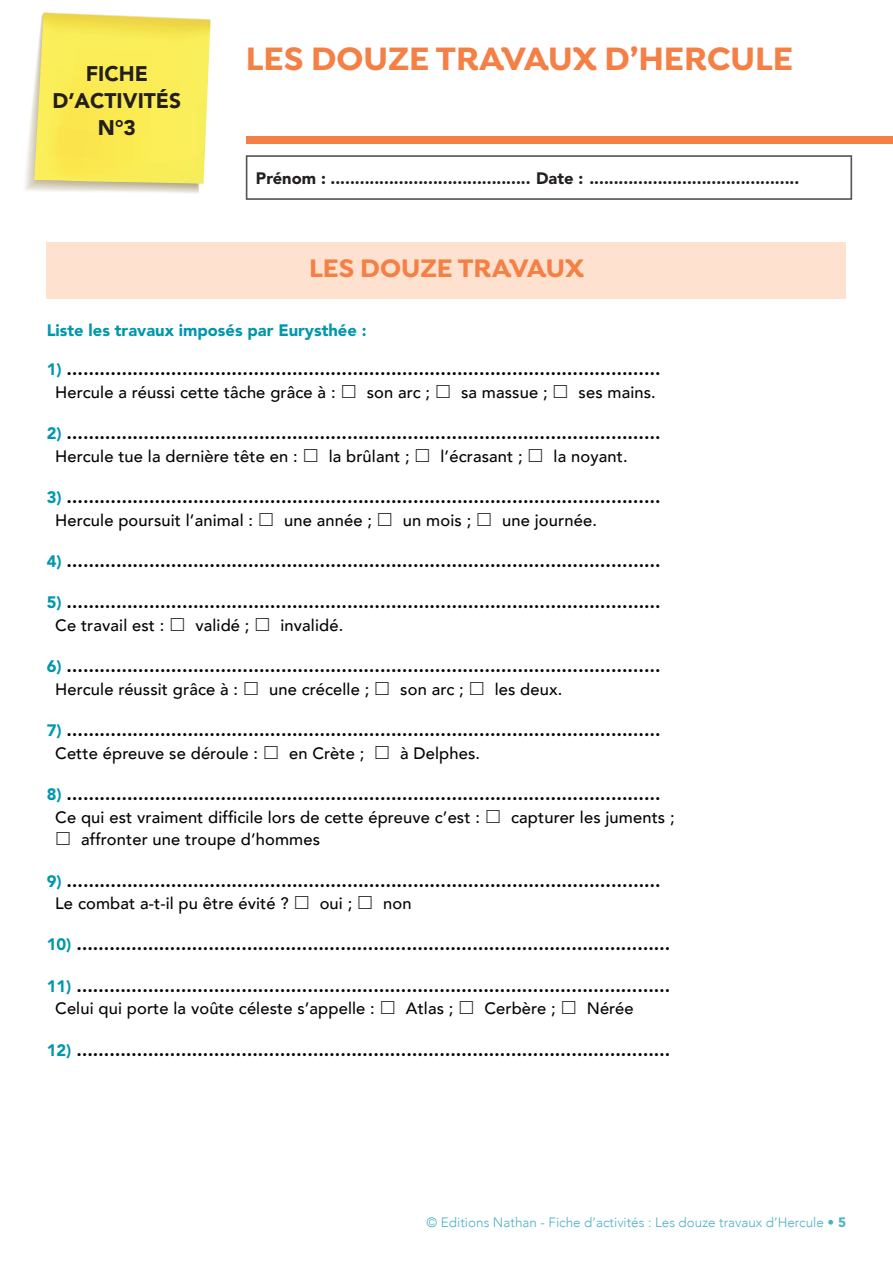
<style>
.page{position:relative;width:893px;height:1263px;background:#fff}
.page>*{position:absolute;margin:0;border:0;box-sizing:border-box;transform-origin:0 0}
.t1{font:700 34.5px "Isidora";color:#f48045}
.t2{font:700 27px "Isidora";color:#f48045}
.t3{font:900 21px/27px "Avenir LT Std";color:#231f20;text-align:center}
.t4{font:500 16.5px "Avenir";letter-spacing:.01em;color:#040503}
.t5{font:900 16.5px "Avenir LT Std";color:#040503}
.t6{font:900 16.5px "Avenir LT Std";color:#231f20}
.t7{font:900 16.5px "Avenir LT Std";color:#0097ad}
.t8{font:300 13.5px "Avenir";color:#4cb1c3}
.s1{color:#0097ad}
.s2{font-family:"Avenir LT Std";font-weight:900}
</style>
<div class="page">
<div style="left:246px;top:136px;width:647px;height:8px;background:#f48045"></div>
<svg style="left:25px;top:12px;width:186px;height:182px;background:#f7ea6d"></svg>
<div style="left:246px;top:155px;width:606px;height:45px;border:2px solid #57585a"></div>
<div style="left:47px;top:242px;width:799px;height:57px;background:#fee2cf"></div>
<p class="t3" style="left:52px;top:60px;width:130px">FICHE<br>D’ACTIVITÉS<br>N°3</p>
<h1 class="t1" style="left:246px;top:37px;width:549px">LES DOUZE TRAVAUX D’HERCULE</h1>
<p class="t6" style="left:256px;top:168px;width:545px">Prénom : ......................................... Date : ...........................................</p>
<h2 class="t2" style="left:309px;top:251px;width:276px">LES DOUZE TRAVAUX</h2>
<p class="t7" style="left:47px;top:320px;width:321px">Liste les travaux imposés par Eurysthée :</p>
<p class="t5" style="left:47px;top:359px;width:615px"><span class="s1">1)</span> ………………………………………………………………………………………………</p>
<p class="t4" style="left:55px;top:378px;width:282px">Hercule a réussi cette tâche grâce à :</p>
<p class="t4" style="left:367px;top:378px;width:65px">son arc ;</p>
<p class="t4" style="left:461px;top:378px;width:88px">sa massue ;</p>
<p class="t4" style="left:579px;top:378px;width:79px">ses mains.</p>
<p class="t5" style="left:47px;top:423px;width:615px"><span class="s1">2)</span> ………………………………………………………………………………………………</p>
<p class="t4" style="left:55px;top:442px;width:244px">Hercule tue la dernière tête en :</p>
<p class="t4" style="left:329px;top:442px;width:82px">la brûlant ;</p>
<p class="t4" style="left:441px;top:442px;width:84px">l’écrasant ;</p>
<p class="t4" style="left:554px;top:442px;width:75px">la noyant.</p>
<p class="t5" style="left:47px;top:487px;width:615px"><span class="s1">3)</span> ………………………………………………………………………………………………</p>
<p class="t4" style="left:55px;top:506px;width:199px">Hercule poursuit l’animal :</p>
<p class="t4" style="left:284px;top:506px;width:89px">une année ;</p>
<p class="t4" style="left:403px;top:506px;width:70px">un mois ;</p>
<p class="t4" style="left:502px;top:506px;width:96px">une journée.</p>
<p class="t5" style="left:47px;top:551px;width:615px"><span class="s1">4)</span> ………………………………………………………………………………………………</p>
<p class="t5" style="left:47px;top:593px;width:615px"><span class="s1">5)</span> ………………………………………………………………………………………………</p>
<p class="t4" style="left:55px;top:611px;width:111px">Ce travail est :</p>
<p class="t4" style="left:195px;top:611px;width:56px">validé ;</p>
<p class="t4" style="left:280px;top:611px;width:64px">invalidé.</p>
<p class="t5" style="left:47px;top:656px;width:615px"><span class="s1">6)</span> ………………………………………………………………………………………………</p>
<p class="t4" style="left:55px;top:675px;width:184px">Hercule réussit grâce à :</p>
<p class="t4" style="left:269px;top:675px;width:102px">une crécelle ;</p>
<p class="t4" style="left:400px;top:675px;width:65px">son arc ;</p>
<p class="t4" style="left:495px;top:675px;width:69px">les deux.</p>
<p class="t5" style="left:47px;top:720px;width:615px"><span class="s1">7)</span> ………………………………………………………………………………………………</p>
<p class="t4" style="left:55px;top:739px;width:204px">Cette épreuve se déroule :</p>
<p class="t4" style="left:289px;top:739px;width:77px">en Crète ;</p>
<p class="t4" style="left:400px;top:739px;width:82px">à Delphes.</p>
<p class="t5" style="left:47px;top:784px;width:615px"><span class="s1">8)</span> ………………………………………………………………………………………………</p>
<p class="t4" style="left:55px;top:803px;width:426px">Ce qui est vraiment difficile lors de cette épreuve c’est :</p>
<p class="t4" style="left:511px;top:803px;width:165px">capturer les juments ;</p>
<p class="t4" style="left:81px;top:825px;width:240px">affronter une troupe d’hommes</p>
<p class="t5" style="left:47px;top:871px;width:615px"><span class="s1">9)</span> ………………………………………………………………………………………………</p>
<p class="t4" style="left:55px;top:889px;width:235px">Le combat a-t-il pu être évité ?</p>
<p class="t4" style="left:320px;top:889px;width:34px">oui ;</p>
<p class="t4" style="left:383px;top:889px;width:30px">non</p>
<p class="t5" style="left:47px;top:935px;width:625px"><span class="s1">10)</span> ………………………………………………………………………………………………</p>
<p class="t5" style="left:47px;top:976px;width:625px"><span class="s1">11)</span> ………………………………………………………………………………………………</p>
<p class="t4" style="left:55px;top:994px;width:321px">Celui qui porte la voûte céleste s’appelle :</p>
<p class="t4" style="left:406px;top:994px;width:49px">Atlas ;</p>
<p class="t4" style="left:484px;top:994px;width:73px">Cerbère ;</p>
<p class="t4" style="left:587px;top:994px;width:48px">Nérée</p>
<p class="t5" style="left:47px;top:1040px;width:625px"><span class="s1">12)</span> ………………………………………………………………………………………………</p>
<p class="t8" style="left:427px;top:1214px;width:421px">© Editions Nathan - Fiche d’activités : Les douze travaux d’Hercule • <span class="s2">5</span></p>
</div>
